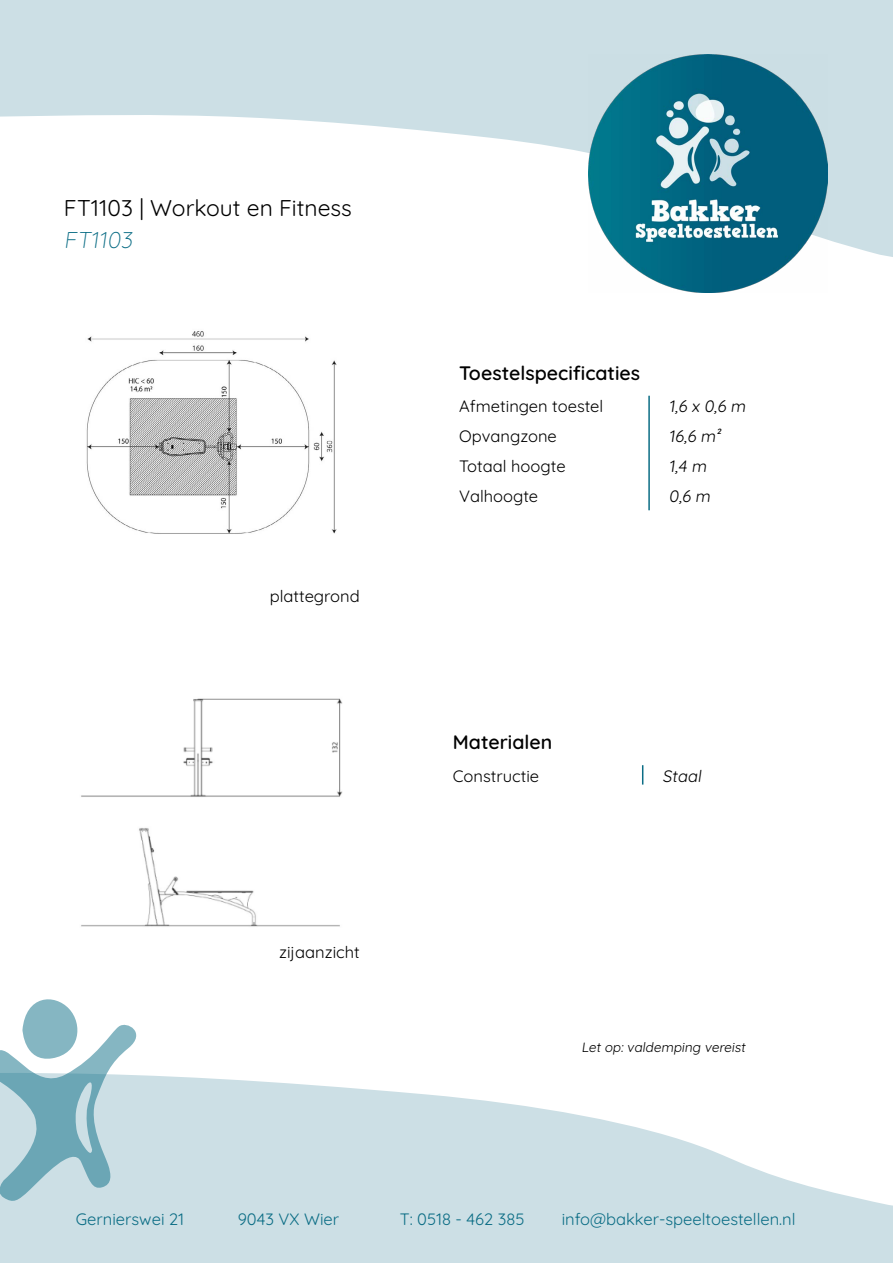
<style>
.page{position:relative;width:893px;height:1263px;background:#fff}
.page>*{position:absolute;margin:0;border:0;box-sizing:border-box;transform-origin:0 0}
.t1{font:22.8px "Quicksand";color:#000}
.t2{font:300 22.8px "Quicksand";color:#0b6d85}
.t3{font:600 19.5px "Quicksand";color:#000}
.t4{font:16.5px/30px "Quicksand";color:#000}
.t5{font:16.5px "Quicksand";color:#0b6d85}
.t6{font:13.5px "Quicksand";color:#000}
</style>
<div class="page">
<svg style="left:0;top:0;width:893px;height:257px;fill:#ccdfe5"></svg>
<img style="left:589px;top:54px;width:238px;height:238px">
<svg style="left:0;top:1075px;width:893px;height:188px;fill:#ccdfe5"></svg>
<svg style="left:0;top:999px;width:136px;height:202px"></svg>
<img style="left:86px;top:331px;width:251px;height:203px">
<img style="left:81px;top:698px;width:262px;height:229px">
<hr style="left:648px;top:396px;width:2px;height:114px;background:#0b6d85">
<svg style="left:642px;top:765px;width:1px;height:19px"></svg>
<h1 class="t1" style="left:64px;top:191px;width:290px">FT1103 | Workout en Fitness</h1>
<h1 class="t2" style="left:64px;top:222px;width:74px">FT1103</h1>
<p class="t4" style="left:270px;top:580px;width:91px">plattegrond</p>
<p class="t4" style="left:279px;top:936px;width:82px">zijaanzicht</p>
<p class="t3" style="left:459px;top:358px;width:182px">Toestelspecificaties</p>
<p class="t4" style="left:459px;top:390px;width:146px">Afmetingen toestel<br>Opvangzone<br>Totaal hoogte<br>Valhoogte</p>
<p class="t4" style="left:669px;top:390px;width:81px">1,6 x 0,6 m<br>16,6 m²<br>1,4 m<br>0,6 m</p>
<p class="t3" style="left:453px;top:727px;width:101px">Materialen</p>
<p class="t4" style="left:453px;top:759px;width:88px">Constructie</p>
<p class="t4" style="left:662px;top:759px;width:43px">Staal</p>
<p class="t6" style="left:581px;top:1037px;width:168px">Let op: valdemping vereist</p>
<p class="t5" style="left:76px;top:1207px;width:110px">Gernierswei 21</p>
<p class="t5" style="left:238px;top:1207px;width:103px">9043 VX Wier</p>
<p class="t5" style="left:400px;top:1207px;width:126px">T: 0518 - 462 385</p>
<p class="t5" style="left:562px;top:1207px;width:235px">info@bakker-speeltoestellen.nl</p>
</div>
